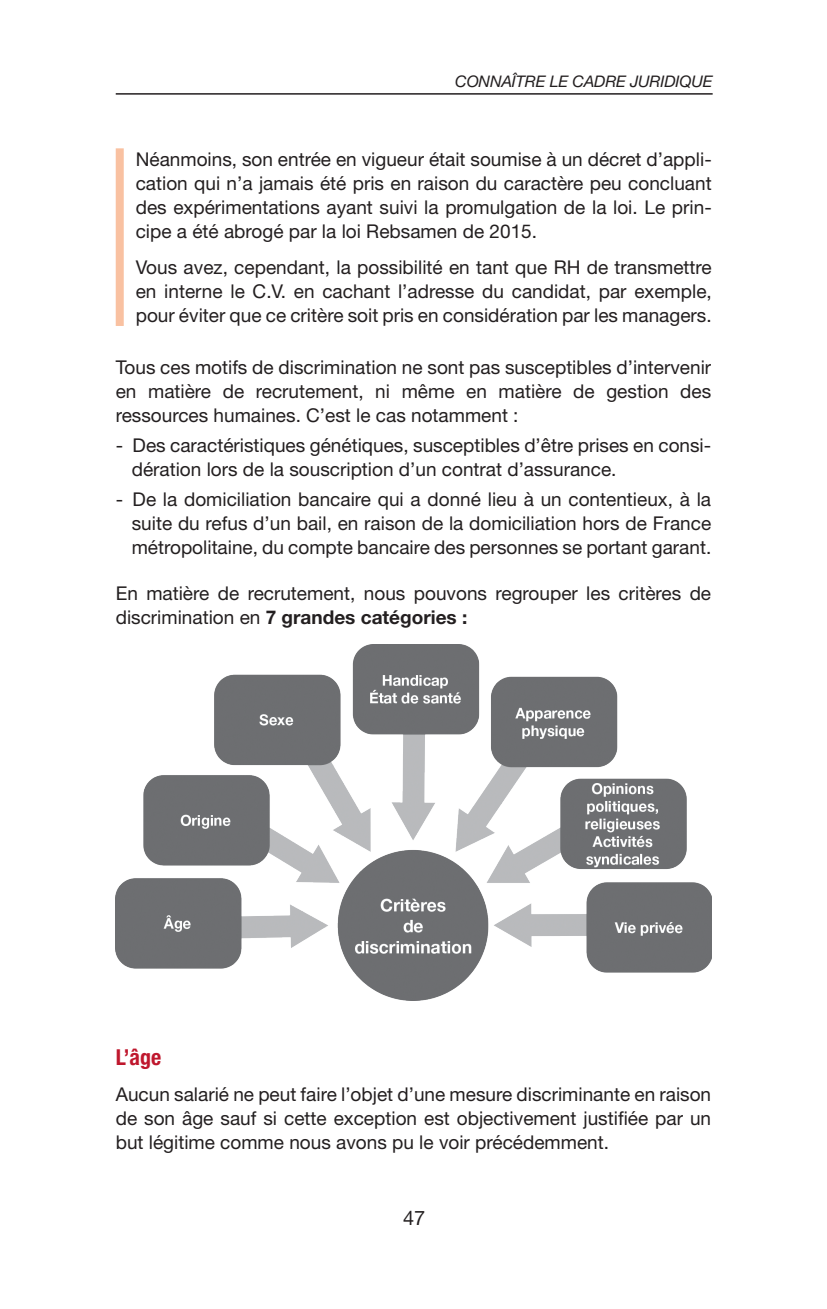
<style>
.page{position:relative;width:827px;height:1309px;background:#fff}
.page>*{position:absolute;margin:0;border:0;box-sizing:border-box;transform-origin:0 0}
._03-Titre_troisième_niveau{font:700 condensed 22px "Helvetica Neue LT Std";color:#bf172d}
.t1{font:20px "Helvetica Neue LT Std";color:#231f20}
.Texte_courant_filet_petit_espace{font:19px/24px "Helvetica Neue LT Std";color:#231f20;text-align:justify}
.Texte_courant{font:19px/24px "Helvetica Neue LT Std";color:#231f20}
.Texte_courant_avant_puce{font:19px/24px "Helvetica Neue LT Std";color:#231f20;text-align:justify}
.t2{font:italic 16px "Helvetica Neue LT Std";letter-spacing:-.01em;color:#231f20}
.s1{font-weight:700}
</style>
<div class="page">
<hr style="left:116px;top:93px;width:596px;height:2px;background:#231f20">
<div style="left:116px;top:148px;width:8px;height:178px;background:#f9c1a1"></div>
<img style="left:115px;top:644px;width:597px;height:356px">
<p class="t2" style="left:455px;top:72px;width:259px">CONNAÎTRE LE CADRE JURIDIQUE</p>
<p class="Texte_courant_filet_petit_espace" style="left:136px;top:147px;width:577px">Néanmoins, son entrée en vigueur était soumise à un décret d’appli&shy;cation qui n’a jamais été pris en raison du caractère peu concluant des expérimentations ayant suivi la promulgation de la loi. Le prin&shy;cipe a été abrogé par la loi Rebsamen de 2015.</p>
<p class="Texte_courant_filet_petit_espace" style="left:136px;top:255px;width:577px">Vous avez, cependant, la possibilité en tant que RH de transmettre en interne le C.V. en cachant l’adresse du candidat, par exemple, pour éviter que ce critère soit pris en considération par les managers.</p>
<p class="Texte_courant_avant_puce" style="left:116px;top:355px;width:597px">Tous ces motifs de discrimination ne sont pas susceptibles d’intervenir en matière de recrutement, ni même en matière de gestion des ressources humaines. C’est le cas notamment :</p>
<p class="Texte_courant_filet_petit_espace" style="left:132px;top:433px;width:581px;text-indent:-16px">- Des caractéristiques génétiques, susceptibles d’être prises en consi&shy;dération lors de la souscription d’un contrat d’assurance.</p>
<p class="Texte_courant_filet_petit_espace" style="left:132px;top:487px;width:581px;text-indent:-16px">- De la domiciliation bancaire qui a donné lieu à un contentieux, à la suite du refus d’un bail, en raison de la domiciliation hors de France métropolitaine, du compte bancaire des personnes se portant garant.</p>
<p class="Texte_courant" style="left:116px;top:581px;width:597px">En matière de recrutement, nous pouvons regrouper les critères de discrimination en <span class="s1">7 grandes catégories :</span></p>
<p class="_03-Titre_troisième_niveau" style="left:116px;top:1043px;width:47px">L’âge</p>
<p class="Texte_courant" style="left:116px;top:1082px;width:597px;text-align:justify">Aucun salarié ne peut faire l’objet d’une mesure discriminante en raison de son âge sauf si cette exception est objectivement justifiée par un but légitime comme nous avons pu le voir précédemment.</p>
<p class="t1" style="left:403px;top:1205px;width:24px">47</p>
</div>
